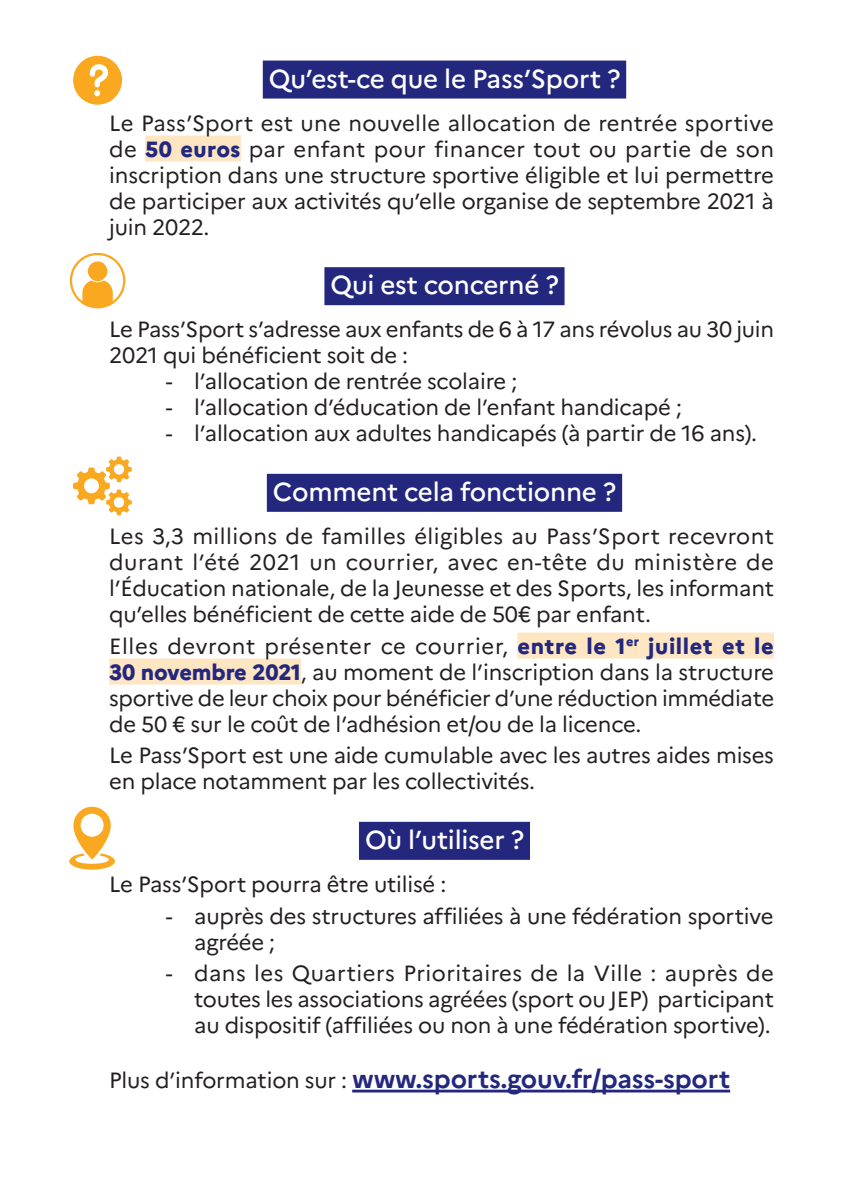
<style>
.page{position:relative;width:842px;height:1191px;background:#fff}
.page>*{position:absolute;margin:0;border:0;box-sizing:border-box;transform-origin:0 0}
.titre_2b{font:500 26px "Marianne";letter-spacing:-.01em;color:#fff}
.texte{font:700 26px "Marianne";letter-spacing:-.01em;color:#23287e}
.texte-2{font:22px/26px "Marianne";letter-spacing:-.01em;color:#231f20;text-align:justify}
.s1{font-weight:800;color:#23287e}
.s2{font-weight:400;font-size:22px;color:#231f20}
</style>
<div class="page">
<div style="left:263px;top:61px;width:363px;height:38px;background:#23287e"></div>
<div style="left:145px;top:136px;width:96px;height:26px;background:#fee6c3"></div>
<div style="left:324px;top:267px;width:240px;height:38px;background:#23287e"></div>
<div style="left:267px;top:474px;width:355px;height:38px;background:#23287e"></div>
<div style="left:517px;top:632px;width:109px;height:26px;background:#fee6c3"></div>
<div style="left:626px;top:632px;width:13px;height:26px;background:#fee6c3"></div>
<div style="left:639px;top:632px;width:135px;height:26px;background:#fee6c3"></div>
<div style="left:109px;top:658px;width:192px;height:26px;background:#fee6c3"></div>
<div style="left:359px;top:822px;width:171px;height:38px;background:#23287e"></div>
<hr style="left:352px;top:1089px;width:378px;height:3px;background:#23287e">
<svg style="left:73px;top:456px;width:59px;height:59px"></svg>
<svg style="left:73px;top:56px;width:49px;height:49px"></svg>
<svg style="left:69px;top:806px;width:46px;height:63px"></svg>
<svg style="left:70px;top:253px;width:55px;height:55px"></svg>
<p class="titre_2b" style="left:269px;top:62px;width:353px">Qu’est-ce que le Pass’Sport ?</p>
<p class="texte-2" style="left:109px;top:110px;width:666px">Le Pass’Sport est une nouvelle allocation de rentrée sportive de <span class="s1">50 euros</span> par enfant pour financer tout ou partie de son inscription dans une structure sportive éligible et lui permettre de participer aux activités qu’elle organise de septembre 2021 à juin 2022.</p>
<p class="titre_2b" style="left:331px;top:269px;width:230px">Qui est concerné ?</p>
<p class="texte-2" style="left:109px;top:316px;width:666px">Le Pass’Sport s’adresse aux enfants de 6 à 17 ans révolus au 30 juin<br>2021 qui bénéficient soit de :</p>
<p class="texte-2" style="left:166px;top:368px;width:353px">- l’allocation de rentrée scolaire ;</p>
<p class="texte-2" style="left:166px;top:394px;width:518px">- l’allocation d’éducation de l’enfant handicapé ;</p>
<p class="texte-2" style="left:166px;top:420px;width:593px">- l’allocation aux adultes handicapés (à partir de 16 ans).</p>
<p class="titre_2b" style="left:273px;top:476px;width:345px">Comment cela fonctionne ?</p>
<p class="texte-2" style="left:109px;top:523px;width:666px">Les 3,3 millions de familles éligibles au Pass’Sport recevront durant l’été 2021 un courrier, avec en-tête du ministère de l’Éducation nationale, de la Jeunesse et des Sports, les informant qu’elles bénéficient de cette aide de 50€ par enfant.</p>
<p class="texte-2" style="left:109px;top:632px;width:666px">Elles devront présenter ce courrier, <span class="s1">entre le 1</span><sup>er</sup> <span class="s1">juillet et le 30 novembre 2021</span>, au moment de l’inscription dans la structure sportive de leur choix pour bénéficier d’une réduction immédiate de 50 € sur le coût de l’adhésion et/ou de la licence.</p>
<p class="texte-2" style="left:109px;top:742px;width:666px">Le Pass’Sport est une aide cumulable avec les autres aides mises en place notamment par les collectivités.</p>
<p class="titre_2b" style="left:365px;top:823px;width:161px">Où l’utiliser ?</p>
<p class="texte-2" style="left:109px;top:871px;width:339px">Le Pass’Sport pourra être utilisé :</p>
<p class="texte-2" style="left:194px;top:902px;width:581px;text-indent:-28px">- auprès des structures affiliées à une fédération sportive agréée ;</p>
<p class="texte-2" style="left:194px;top:960px;width:581px;text-indent:-28px">- dans les Quartiers Prioritaires de la Ville : auprès de toutes les associations agréées (sport ou JEP) participant au dispositif (affiliées ou non à une fédération sportive).</p>
<p class="texte" style="left:109px;top:1062px;width:622px"><span class="s2">Plus d’information sur :</span> www.sports.gouv.fr/pass-sport</p>
</div>
